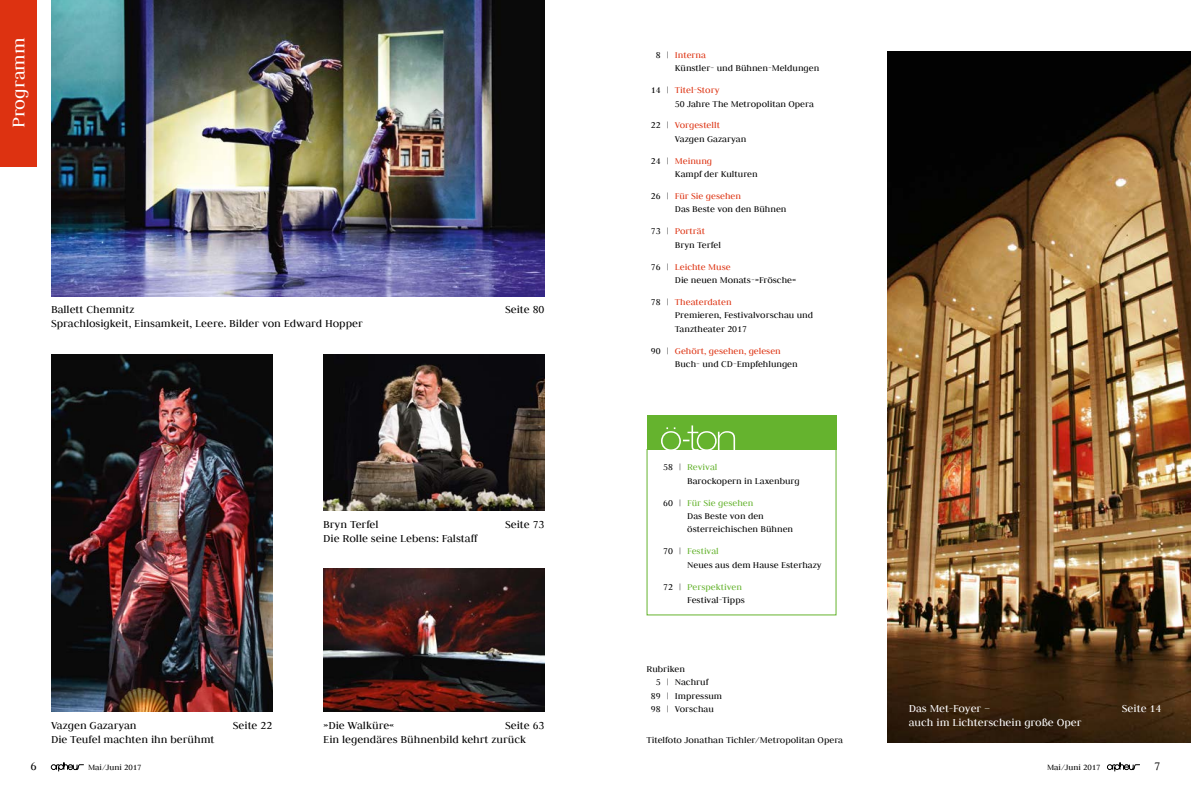
<style>
.page{position:relative;width:1191px;height:794px;background:#fff}
.page>*{position:absolute;margin:0;border:0;box-sizing:border-box;transform-origin:0 0}
.t1{font:20px "Judson";color:#fff}
.t2{font:13px "Judson";color:#000}
.t3{font:12px/14.4px "Judson";color:#000}
.t4{font:12px "Judson";color:#fff}
.t5{font:10px/13.4px "Judson";color:#000}
.t6{font:9px "Judson";color:#000}
.s1{color:#dd3211}
.s2{color:#65b32e}
</style>
<div class="page">
<div style="left:646px;top:415px;width:190px;height:34px;background:#65b32e"></div>
<svg style="left:661px;top:425px;width:74px;height:25px"></svg>
<img style="left:887px;top:51px;width:304px;height:692px">
<img style="left:51px;top:0;width:493px;height:296px">
<img style="left:51px;top:354px;width:221px;height:357px">
<img style="left:323px;top:569px;width:221px;height:142px">
<img style="left:323px;top:354px;width:221px;height:157px">
<div style="left:0;top:0;width:37px;height:167px;background:#dd3211"></div>
<svg style="left:51px;top:762px;width:33px;height:10px"></svg>
<svg style="left:1107px;top:762px;width:33px;height:10px"></svg>
<h1 class="t1" style="left:6px;top:128px;width:92px;rotate:-90deg">Programm</h1>
<p class="t3" style="left:51px;top:302px;width:85px">Ballett Chemnitz</p>
<p class="t3" style="left:505px;top:302px;width:41px">Seite 80</p>
<p class="t3" style="left:51px;top:316px;width:313px">Sprachlosigkeit, Einsamkeit, Leere. Bilder von Edward Hopper</p>
<p class="t3" style="left:323px;top:516px;width:57px">Bryn Terfel</p>
<p class="t3" style="left:505px;top:516px;width:41px">Seite 73</p>
<p class="t3" style="left:323px;top:531px;width:156px">Die Rolle seine Lebens: Falstaff</p>
<p class="t3" style="left:51px;top:717px;width:87px">Vazgen Gazaryan</p>
<p class="t3" style="left:233px;top:717px;width:41px">Seite 22</p>
<p class="t3" style="left:51px;top:732px;width:165px">Die Teufel machten ihn berühmt</p>
<p class="t3" style="left:323px;top:717px;width:223px;text-indent:182px">Seite 63<br>Ein legendäres Bühnenbild kehrt zurück</p>
<p class="t3" style="left:323px;top:717px;width:73px">»Die Walküre«</p>
<p class="t5" style="left:675px;top:48px;width:146px;text-indent:-19px">8 | <span class="s1">Interna<br></span>Künstler- und Bühnen-Meldungen</p>
<p class="t5" style="left:675px;top:83px;width:141px;text-indent:-24px">14 | <span class="s1">Titel-Story<br></span>50 Jahre The Metropolitan Opera</p>
<p class="t5" style="left:675px;top:118px;width:73px;text-indent:-24px">22 | <span class="s1">Vorgestellt<br></span>Vazgen Gazaryan</p>
<p class="t5" style="left:675px;top:154px;width:84px;text-indent:-24px">24 | <span class="s1">Meinung<br></span>Kampf der Kulturen</p>
<p class="t5" style="left:675px;top:189px;width:113px;text-indent:-24px">26 | <span class="s1">Für Sie gesehen<br></span>Das Beste von den Bühnen</p>
<p class="t5" style="left:675px;top:224px;width:48px;text-indent:-24px">73 | <span class="s1">Porträt<br></span>Bryn Terfel</p>
<p class="t5" style="left:675px;top:260px;width:123px;text-indent:-24px">76 | <span class="s1">Leichte Muse<br></span>Die neuen Monats-»Frösche«</p>
<p class="t5" style="left:675px;top:295px;width:140px;text-indent:-24px">78 | <span class="s1">Theaterdaten<br></span>Premieren, Festivalvorschau und<br>Tanztheater 2017</p>
<p class="t5" style="left:675px;top:344px;width:124px;text-indent:-24px">90 | <span class="s1">Gehört, gesehen, gelesen<br></span>Buch- und CD-Empfehlungen</p>
<p class="t5" style="left:687px;top:460px;width:114px;text-indent:-24px">58 | <span class="s2">Revival<br></span>Barockopern in Laxenburg</p>
<p class="t5" style="left:687px;top:495px;width:107px;text-indent:-24px">60 | <span class="s2">Für Sie gesehen<br></span>Das Beste von den österreichischen Bühnen</p>
<p class="t5" style="left:687px;top:544px;width:136px;text-indent:-24px">70 | <span class="s2">Festival<br></span>Neues aus dem Hause Esterhazy</p>
<p class="t5" style="left:663px;top:579px;width:83px;text-align:right">72 | <span class="s2">Perspektiven<br></span>Festival-Tipps</p>
<p class="t5" style="left:646px;top:662px;width:40px">Rubriken</p>
<p class="t5" style="left:656px;top:675px;width:54px">5 | Nachruf</p>
<p class="t5" style="left:651px;top:689px;width:73px">89 | Impressum</p>
<p class="t5" style="left:651px;top:702px;width:64px">98 | Vorschau</p>
<p class="t5" style="left:646px;top:733px;width:198px">Titelfoto Jonathan Tichler/Metropolitan Opera</p>
<p class="t4" style="left:909px;top:700px;width:83px">Das Met-Foyer –</p>
<p class="t4" style="left:1122px;top:700px;width:41px">Seite 14</p>
<p class="t4" style="left:909px;top:715px;width:174px">auch im Lichterschein große Oper</p>
<h2 class="t2" style="left:30px;top:758px;width:8px">6</h2>
<p class="t6" style="left:88px;top:761px;width:55px">Mai/Juni 2017</p>
<p class="t6" style="left:1047px;top:761px;width:55px">Mai/Juni 2017</p>
<h2 class="t2" style="left:1154px;top:758px;width:8px">7</h2>
</div>
